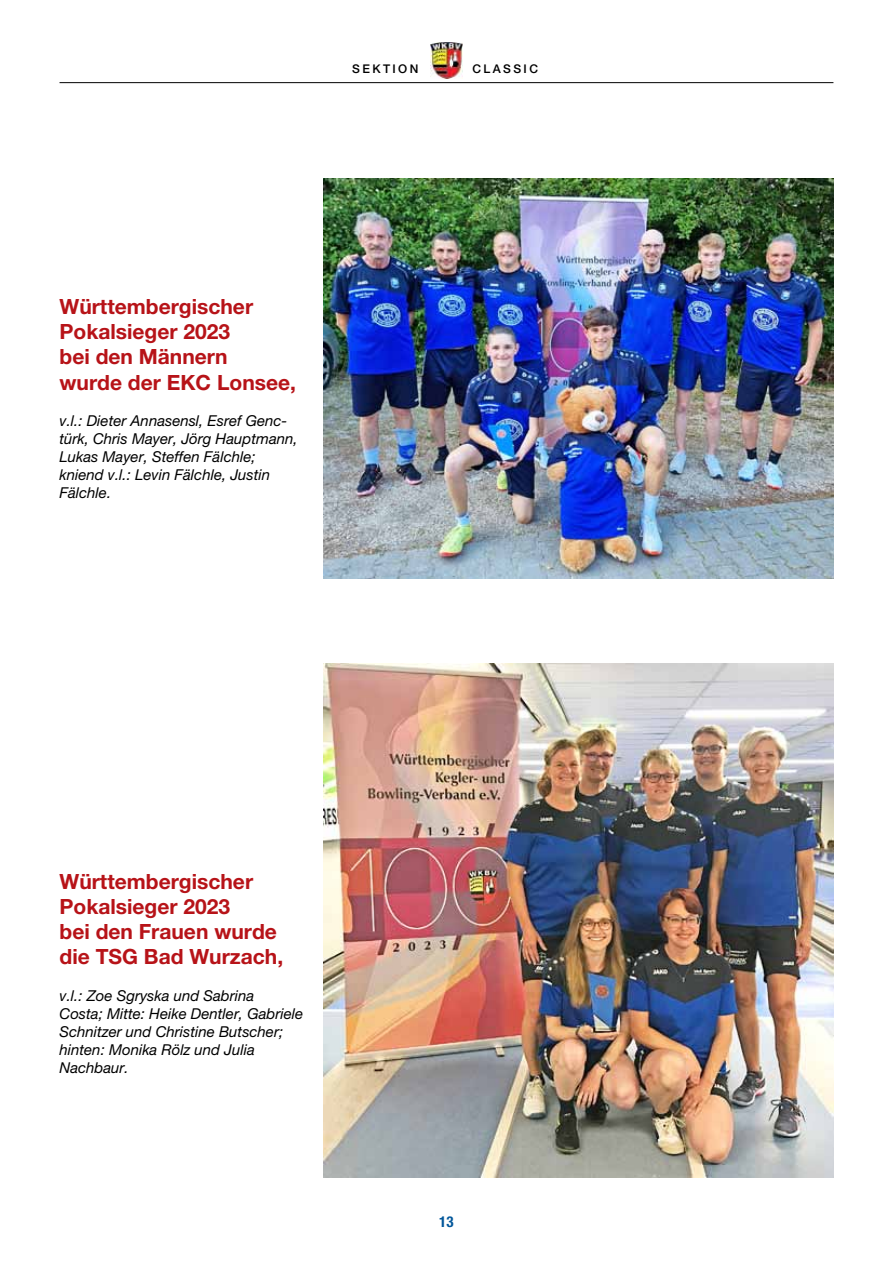
<style>
.page{position:relative;width:893px;height:1263px;background:#fff}
.page>*{position:absolute;margin:0;border:0;box-sizing:border-box;transform-origin:0 0}
.t1{font:700 21px/25.2px "Helvetica Neue LT Pro";color:#b71318}
.t2{font:italic 15px/18px "Helvetica Neue LT Pro";color:#000}
.t3{font:700 condensed 15px "Helvetica Neue LT Pro";color:#00569a}
.t4{font:500 12px "Helvetica Neue LT Pro";letter-spacing:.2em;color:#000}
</style>
<div class="page">
<hr style="left:60px;top:82px;width:773px;height:1px;background:#000">
<img style="left:431px;top:43px;width:31px;height:36px">
<img style="left:323px;top:179px;width:510px;height:400px">
<img style="left:323px;top:663px;width:510px;height:514px">
<p class="t4" style="left:352px;top:62px;width:68px">SEKTION</p>
<p class="t4" style="left:472px;top:62px;width:67px">CLASSIC</p>
<h1 class="t1" style="left:60px;top:294px;width:238px">Württembergischer<br>Pokalsieger 2023<br>bei den Männern<br>wurde der EKC Lonsee,</h1>
<p class="t2" style="left:60px;top:411px;width:240px">v.l.: Dieter Annasensl, Esref Genc&shy;türk, Chris Mayer, Jörg Hauptmann,<br>Lukas Mayer, Steffen Fälchle; kniend v.l.: Levin Fälchle, Justin<br>Fälchle.</p>
<h1 class="t1" style="left:60px;top:868px;width:225px">Württembergischer<br>Pokalsieger 2023<br>bei den Frauen wurde die TSG Bad Wurzach,</h1>
<p class="t2" style="left:60px;top:986px;width:245px">v.l.: Zoe Sgryska und Sabrina<br>Costa; Mitte: Heike Dentler, Gabriele<br>Schnitzer und Christine Butscher; hinten: Monika Rölz und Julia<br>Nachbaur.</p>
<p class="t3" style="left:439px;top:1212px;width:16px">13</p>
</div>
